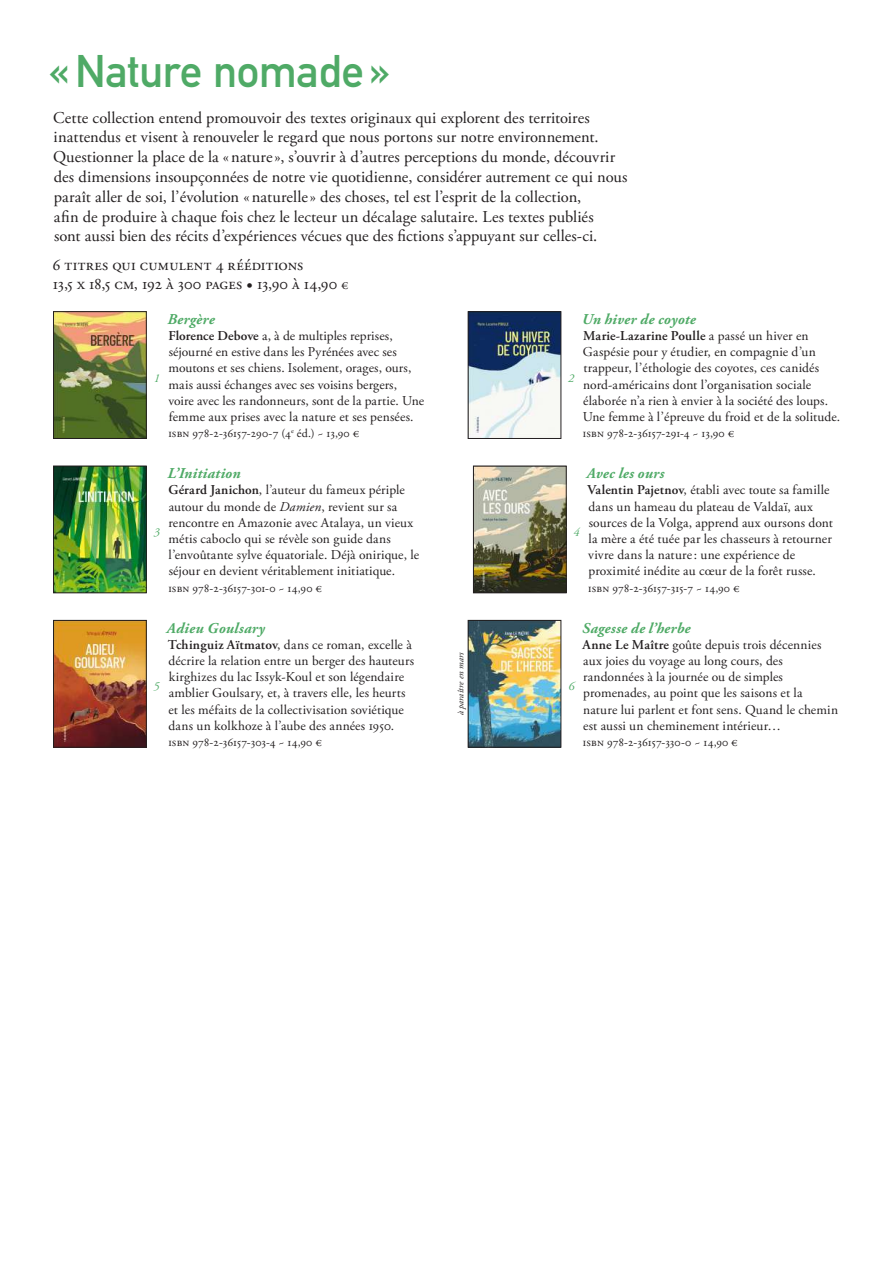
<style>
.page{position:relative;width:893px;height:1263px;background:#fff}
.page>*{position:absolute;margin:0;border:0;box-sizing:border-box;transform-origin:0 0}
.t1{font:45px "DIN Mittelschrift LTCE";letter-spacing:-.01em;color:#4faa66}
.t2{font:16.5px/19.8px "Adobe Garamond Pro";letter-spacing:.01em;color:#231f20}
.t3{font:italic 700 15px "Adobe Garamond Pro";letter-spacing:.015em;color:#4faa66}
.t4{font:13.5px/16.2px "Adobe Garamond Pro";letter-spacing:.005em;color:#231f20}
.t5{font:12px "Adobe Garamond Pro";letter-spacing:.015em;color:#231f20}
.t6{font:italic 12px "Adobe Garamond Pro";color:#4faa66}
.t7{font:italic 9px "Adobe Garamond Pro";letter-spacing:.015em;color:#231f20}
.s1{font-size:13.5px}
.s2{font-weight:600}
.s3{font-style:italic}
</style>
<div class="page">
<img style="left:55px;top:313px;width:90px;height:124px">
<div style="left:53px;top:311px;width:94px;height:128px;border:1px solid #231f20"></div>
<img style="left:470px;top:313px;width:89px;height:124px">
<div style="left:468px;top:311px;width:93px;height:128px;border:1px solid #231f20"></div>
<img style="left:55px;top:468px;width:90px;height:123px">
<div style="left:53px;top:466px;width:94px;height:127px;border:1px solid #231f20"></div>
<img style="left:475px;top:468px;width:90px;height:123px">
<div style="left:473px;top:466px;width:94px;height:127px;border:1px solid #231f20"></div>
<img style="left:55px;top:622px;width:90px;height:123px">
<div style="left:53px;top:620px;width:94px;height:127px;border:1px solid #231f20"></div>
<img style="left:470px;top:622px;width:89px;height:123px">
<div style="left:468px;top:620px;width:93px;height:127px;border:1px solid #231f20"></div>
<h1 class="t1" style="left:48px;top:45px;width:345px">« Nature nomade »</h1>
<p class="t2" style="left:53px;top:108px;width:576px">Cette collection entend promouvoir des textes originaux qui explorent des territoires inattendus et visent à renouveler le regard que nous portons sur notre environnement.<br>Questionner la place de la «nature», s’ouvrir à d’autres perceptions du monde, découvrir des dimensions insoupçonnées de notre vie quotidienne, considérer autrement ce qui nous paraît aller de soi, l’évolution «naturelle» des choses, tel est l’esprit de la collection,<br>afin de produire à chaque fois chez le lecteur un décalage salutaire. Les textes publiés<br>sont aussi bien des récits d’expériences vécues que des fictions s’appuyant sur celles-ci.</p>
<p class="t2" style="left:52px;top:255px;width:298px">6 titres qui cumulent 4 rééditions<br>13,5 x 18,5 cm, 192 à 300 pages • 13,90 à 14,90 <span class="s1">€</span></p>
<p class="t6" style="left:154px;top:370px;width:7px">1</p>
<p class="t3" style="left:167px;top:310px;width:49px">Bergère</p>
<p class="t4" style="left:168px;top:328px;width:257px"><span class="s2">Florence Debove</span> a, à de multiples reprises, séjourné en estive dans les Pyrénées avec ses moutons et ses chiens. Isolement, orages, ours, mais aussi échanges avec ses voisins bergers, voire avec les randonneurs, sont de la partie. Une femme aux prises avec la nature et ses pensées.</p>
<p class="t5" style="left:168px;top:426px;width:192px">isbn 978-2-36157-290-7 (4<sup>e</sup> éd.) ~ 13,90 €</p>
<p class="t3" style="left:167px;top:465px;width:75px">L’Initiation</p>
<p class="t4" style="left:168px;top:482px;width:252px"><span class="s2">Gérard Janichon</span>, l’auteur du fameux périple autour du monde de <span class="s3">Damien</span>, revient sur sa rencontre en Amazonie avec Atalaya, un vieux métis caboclo qui se révèle son guide dans l’envoûtante sylve équatoriale. Déjà onirique, le séjour en devient véritablement initiatique.</p>
<p class="t5" style="left:168px;top:581px;width:155px">isbn 978-2-36157-301-0 ~ 14,90 €</p>
<p class="t6" style="left:154px;top:525px;width:7px">3</p>
<p class="t3" style="left:167px;top:619px;width:99px">Adieu Goulsary</p>
<p class="t4" style="left:168px;top:637px;width:248px"><span class="s2">Tchinguiz Aïtmatov</span>, dans ce roman, excelle à décrire la relation entre un berger des hauteurs kirghizes du lac Issyk-Koul et son légendaire amblier Goulsary, et, à travers elle, les heurts et les méfaits de la collectivisation soviétique dans un kolkhoze à l’aube des années 1950.</p>
<p class="t5" style="left:168px;top:735px;width:155px">isbn 978-2-36157-303-4 ~ 14,90 €</p>
<p class="t6" style="left:154px;top:679px;width:7px">5</p>
<p class="t7" style="left:455px;top:715px;width:65px;rotate:-90deg">à paraître en mars</p>
<p class="t6" style="left:568px;top:370px;width:7px">2</p>
<p class="t3" style="left:582px;top:310px;width:116px">Un hiver de coyote</p>
<p class="t4" style="left:583px;top:328px;width:259px"><span class="s2">Marie-Lazarine Poulle</span> a passé un hiver en Gaspésie pour y étudier, en compagnie d’un trappeur, l’éthologie des coyotes, ces canidés nord-américains dont l’organisation sociale élaborée n’a rien à envier à la société des loups.<br>Une femme à l’épreuve du froid et de la solitude.</p>
<p class="t5" style="left:583px;top:426px;width:153px">isbn 978-2-36157-291-4 ~ 13,90 €</p>
<p class="t3" style="left:587px;top:465px;width:79px">Avec les ours</p>
<p class="t4" style="left:588px;top:482px;width:247px"><span class="s2">Valentin Pajetnov</span>, établi avec toute sa famille dans un hameau du plateau de Valdaï, aux sources de la Volga, apprend aux oursons dont la mère a été tuée par les chasseurs à retourner vivre dans la nature: une expérience de proximité inédite au cœur de la forêt russe.</p>
<p class="t5" style="left:588px;top:581px;width:153px">isbn 978-2-36157-315-7 ~ 14,90 €</p>
<p class="t6" style="left:573px;top:525px;width:7px">4</p>
<p class="t3" style="left:582px;top:619px;width:110px">Sagesse de l’herbe</p>
<p class="t4" style="left:582px;top:637px;width:257px"><span class="s2">Anne Le Maître</span> goûte depuis trois décennies aux joies du voyage au long cours, des randonnées à la journée ou de simples promenades, au point que les saisons et la nature lui parlent et font sens. Quand le chemin est aussi un cheminement intérieur…</p>
<p class="t5" style="left:583px;top:735px;width:156px">isbn 978-2-36157-330-0 ~ 14,90 €</p>
<p class="t6" style="left:568px;top:679px;width:7px">6</p>
</div>
